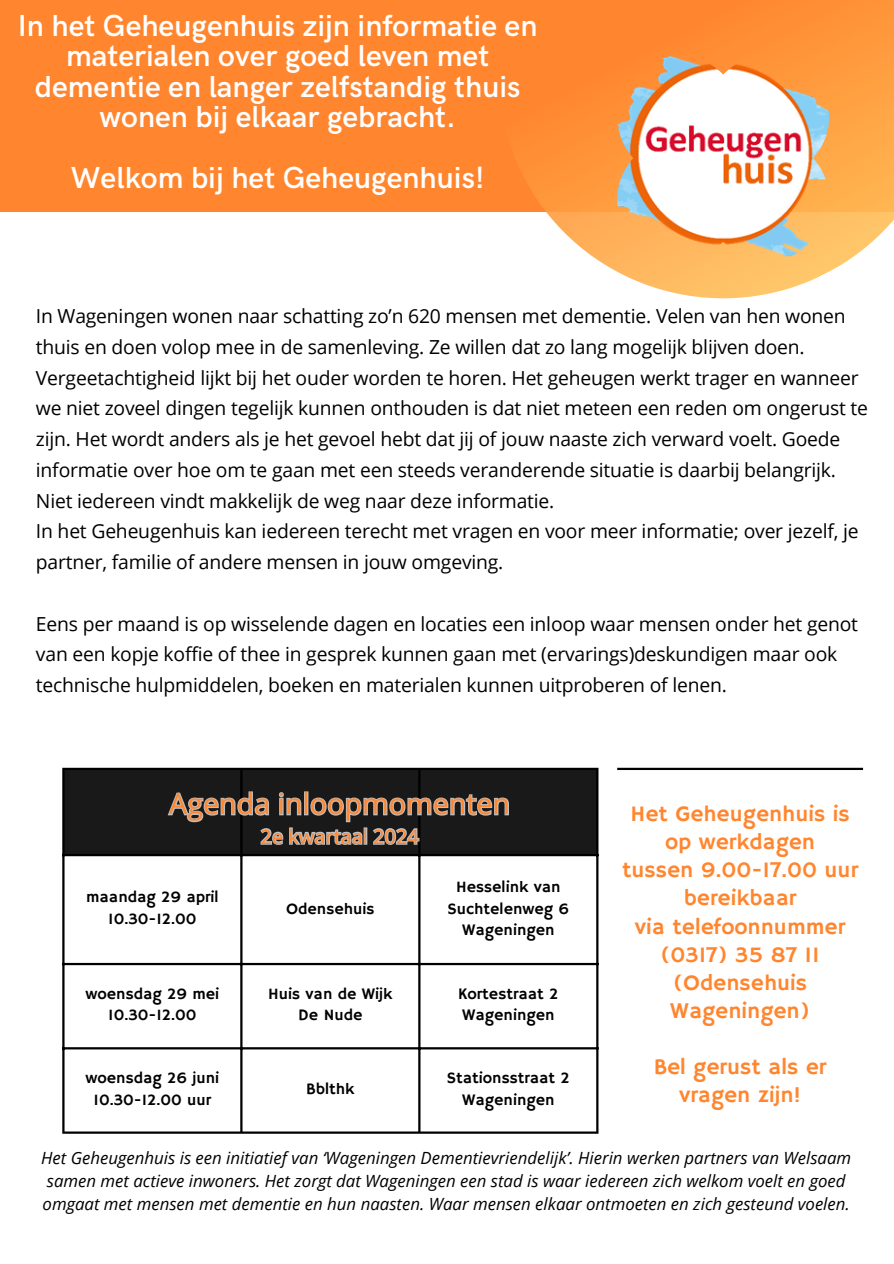
<style>
.page{position:relative;width:894px;height:1264px;background:#fff}
.page>*{position:absolute;margin:0;border:0;box-sizing:border-box;transform-origin:0 0}
.t1{font:600 30.45px/30.3px "HK Grotesk";color:#fff;text-align:center}
.t2{font:28.65px "Open Sans";color:#ff862f}
.t3{font:22.5px/28.2px "Hammersmith One";color:#ff862f;text-align:center}
.t4{font:19.95px "Open Sans";color:#ff862f}
.t5{font:19.35px/30.8px "Open Sans";letter-spacing:-.01em;color:#000}
.t6{font:italic 16.8px/22.5px "Open Sans";color:#000}
.t7{font:16.05px/21.3px "Hammersmith One";color:#000;text-align:center}
</style>
<div class="page">
<div style="left:0;top:0;width:893px;height:211px;background:#ff862f"></div>
<svg style="left:420px;top:0;width:473px;height:299px"></svg>
<img style="left:617px;top:55px;width:211px;height:206px">
<hr style="left:617px;top:767px;width:245px;height:3px;background:#000">
<div style="left:64px;top:770px;width:532px;height:84px;background:#191919"></div>
<hr style="left:62px;top:770px;width:2px;height:361px;background:#000">
<hr style="left:240px;top:770px;width:2px;height:361px;background:#000">
<hr style="left:418px;top:770px;width:2px;height:361px;background:#000">
<hr style="left:596px;top:770px;width:2px;height:361px;background:#000">
<hr style="left:62px;top:767px;width:536px;height:3px;background:#000">
<hr style="left:62px;top:854px;width:536px;height:2px;background:#000">
<hr style="left:62px;top:962px;width:536px;height:3px;background:#000">
<hr style="left:62px;top:1047px;width:536px;height:2px;background:#000">
<hr style="left:62px;top:1131px;width:536px;height:2px;background:#000">
<svg style="left:166px;top:787px;width:344px;height:59px;background:#434343"></svg>
<p class="t1" style="left:18px;top:12px;width:521px">In het Geheugenhuis zijn informatie en materialen over goed leven met dementie en langer zelfstandig thuis wonen bij elkaar gebracht.</p>
<p class="t1" style="left:71px;top:163px;width:415px">Welkom bij het Geheugenhuis!</p>
<h1 class="t5" style="left:36px;top:300px;width:833px">In Wageningen wonen naar schatting zo’n 620 mensen met dementie. Velen van hen wonen thuis en doen volop mee in de samenleving. Ze willen dat zo lang mogelijk blijven doen.<br>Vergeetachtigheid lijkt bij het ouder worden te horen. Het geheugen werkt trager en wanneer we niet zoveel dingen tegelijk kunnen onthouden is dat niet meteen een reden om ongerust te zijn. Het wordt anders als je het gevoel hebt dat jij of jouw naaste zich verward voelt. Goede informatie over hoe om te gaan met een steeds veranderende situatie is daarbij belangrijk.<br>Niet iedereen vindt makkelijk de weg naar deze informatie.<br>In het Geheugenhuis kan iedereen terecht met vragen en voor meer informatie; over jezelf, je partner, familie of andere mensen in jouw omgeving.</h1>
<p class="t5" style="left:36px;top:607px;width:823px">Eens per maand is op wisselende dagen en locaties een inloop waar mensen onder het genot van een kopje koffie of thee in gesprek kunnen gaan met (ervarings)deskundigen maar ook technische hulpmiddelen, boeken en materialen kunnen uitproberen of lenen.</p>
<h3 class="t2" style="left:169px;top:783px;width:342px">Agenda inloopmomenten</h3>
<h3 class="t4" style="left:260px;top:822px;width:160px">2e kwartaal 2024</h3>
<p class="t7" style="left:86px;top:887px;width:134px">maandag 29 april</p>
<h4 class="t7" style="left:108px;top:908px;width:90px">10.30-12.00</h4>
<p class="t7" style="left:85px;top:983px;width:135px">woensdag 29 mei</p>
<p class="t7" style="left:108px;top:1005px;width:90px">10.30-12.00</p>
<p class="t7" style="left:85px;top:1068px;width:135px">woensdag 26 juni</p>
<p class="t7" style="left:94px;top:1089px;width:119px">10.30-12.00 uur</p>
<h4 class="t7" style="left:286px;top:898px;width:90px">Odensehuis</h4>
<p class="t7" style="left:268px;top:983px;width:126px">Huis van de Wijk</p>
<p class="t7" style="left:298px;top:1005px;width:66px">De Nude</p>
<p class="t7" style="left:447px;top:877px;width:123px">Hesselink van<br>Suchtelenweg 6<br>Wageningen</p>
<p class="t7" style="left:458px;top:983px;width:102px;text-align:left">Kortestraat 2<br>Wageningen</p>
<p class="t7" style="left:306px;top:1079px;width:50px">Bblthk</p>
<p class="t7" style="left:446px;top:1068px;width:124px">Stationsstraat 2<br>Wageningen</p>
<p class="t3" style="left:622px;top:800px;width:237px">Het Geheugenhuis is op werkdagen<br>tussen 9.00-17.00 uur bereikbaar<br>via telefoonnummer (0317) 35 87 11 (Odensehuis<br>Wageningen)</p>
<h2 class="t3" style="left:653px;top:1053px;width:174px">Bel gerust als er vragen zijn!</h2>
<h3 class="t6" style="left:41px;top:1146px;width:811px">Het Geheugenhuis is een initiatief van ‘Wageningen Dementievriendelijk’. Hierin werken partners van Welsaam samen met actieve inwoners. Het zorgt dat Wageningen een stad is waar iedereen zich welkom voelt en goed omgaat met mensen met dementie en hun naasten. Waar mensen elkaar ontmoeten en zich gesteund voelen.</h3>
</div>
